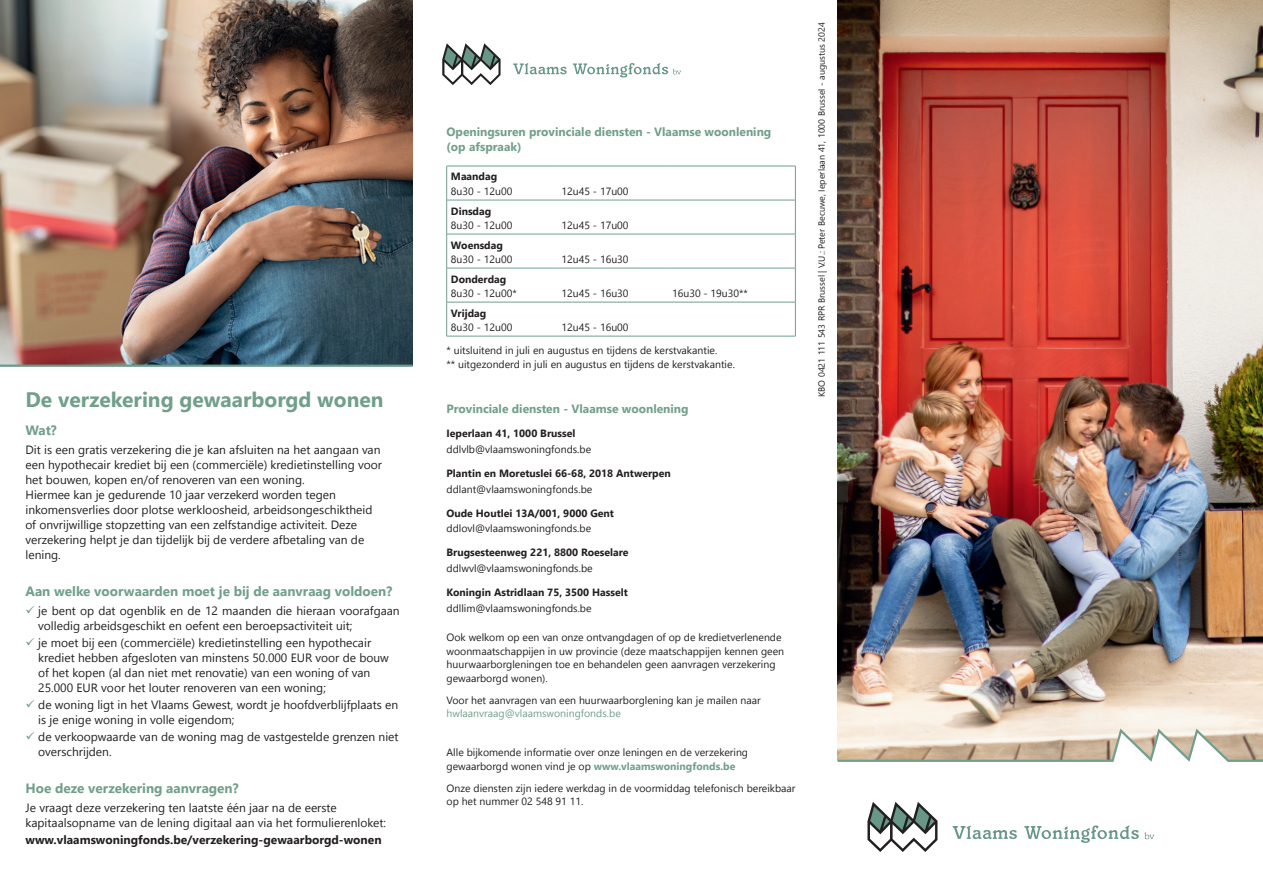
<style>
.page{position:relative;width:1263px;height:893px;background:#fff}
.page>*{position:absolute;margin:0;border:0;box-sizing:border-box;transform-origin:0 0}
.Titel1{font:700 21px "Nirmala UI";color:#719f8b}
.Titel2{font:700 13.5px "Nirmala UI";color:#719f8b}
.Tekst{font:12px/15px "Nirmala UI";color:#231f20}
.Tekst_bullet{font:12px/15px "Nirmala UI";color:#231f20}
.Tekst-2{font:700 12px/15px "Nirmala UI";color:#719f8b}
.Tekst-3{font:700 12px "Nirmala UI";color:#231f20}
.Tekst-4{font:10.5px/13.5px "Nirmala UI";color:#231f20}
.Tekst_vet{font:700 10.5px "Nirmala UI";color:#231f20}
.Tekst-5{font:700 10.5px "Nirmala UI";color:#231f20}
.t1{font:9px "Nirmala UI";color:#231f20}
.s1{color:#719f8b}
.s2{font-weight:700;color:#719f8b}
</style>
<div class="page">
<img style="left:838px;top:0;width:425px;height:726px">
<img style="left:0;top:0;width:412px;height:365px">
<svg style="left:837px;top:726px;width:426px;height:36px;background:#dacfbe"></svg>
<hr style="left:0;top:365px;width:412px;height:2px;background:#6a9a8a">
<hr style="left:446px;top:166px;width:111px;height:1px;background:#719f8b">
<hr style="left:557px;top:166px;width:111px;height:1px;background:#719f8b">
<hr style="left:668px;top:166px;width:127px;height:1px;background:#719f8b">
<hr style="left:446px;top:200px;width:111px;height:1px;background:#719f8b">
<hr style="left:557px;top:200px;width:111px;height:1px;background:#719f8b">
<hr style="left:668px;top:200px;width:127px;height:1px;background:#719f8b">
<hr style="left:446px;top:234px;width:111px;height:1px;background:#719f8b">
<hr style="left:557px;top:234px;width:111px;height:1px;background:#719f8b">
<hr style="left:668px;top:234px;width:127px;height:1px;background:#719f8b">
<hr style="left:446px;top:268px;width:111px;height:1px;background:#719f8b">
<hr style="left:557px;top:268px;width:111px;height:1px;background:#719f8b">
<hr style="left:668px;top:268px;width:127px;height:1px;background:#719f8b">
<hr style="left:446px;top:302px;width:111px;height:1px;background:#719f8b">
<hr style="left:557px;top:302px;width:111px;height:1px;background:#719f8b">
<hr style="left:668px;top:302px;width:127px;height:1px;background:#719f8b">
<svg style="left:446px;top:166px;width:1px;height:170px"></svg>
<svg style="left:795px;top:166px;width:1px;height:170px"></svg>
<hr style="left:446px;top:336px;width:111px;height:1px;background:#719f8b">
<hr style="left:557px;top:336px;width:111px;height:1px;background:#719f8b">
<hr style="left:668px;top:336px;width:127px;height:1px;background:#719f8b">
<svg style="left:513px;top:63px;width:54px;height:11px"></svg>
<svg style="left:573px;top:63px;width:108px;height:15px"></svg>
<svg style="left:442px;top:43px;width:58px;height:42px"></svg>
<svg style="left:952px;top:825px;width:65px;height:14px"></svg>
<svg style="left:1024px;top:825px;width:130px;height:18px"></svg>
<svg style="left:867px;top:802px;width:70px;height:50px"></svg>
<p class="Titel1" style="left:26px;top:382px;width:360px">De verzekering gewaarborgd wonen</p>
<p class="Titel2" style="left:26px;top:419px;width:33px">Wat?</p>
<p class="Tekst" style="left:26px;top:442px;width:358px">Dit is een gratis verzekering die je kan afsluiten na het aangaan van een hypothecair krediet bij een (commerciële) kredietinstelling voor het bouwen, kopen en/of renoveren van een woning.</p>
<p class="Tekst" style="left:26px;top:487px;width:349px">Hiermee kan je gedurende 10 jaar verzekerd worden tegen inkomensverlies door plotse werkloosheid, arbeidsongeschiktheid of onvrijwillige stopzetting van een zelfstandige activiteit. Deze verzekering helpt je dan tijdelijk bij de verdere afbetaling van de lening.</p>
<p class="Titel2" style="left:26px;top:580px;width:368px">Aan welke voorwaarden moet je bij de aanvraag voldoen?</p>
<p class="Tekst_bullet" style="left:38px;top:602px;width:363px;text-indent:-13px"><span class="s1">✓</span> je bent op dat ogenblik en de 12 maanden die hieraan voorafgaan volledig arbeidsgeschikt en oefent een beroepsactiviteit uit;</p>
<p class="Tekst_bullet" style="left:38px;top:634px;width:352px;text-indent:-13px"><span class="s1">✓</span> je moet bij een (commerciële) kredietinstelling een hypothecair krediet hebben afgesloten van minstens 50.000 EUR voor de bouw of het kopen (al dan niet met renovatie) van een woning of van 25.000 EUR voor het louter renoveren van een woning;</p>
<p class="Tekst_bullet" style="left:38px;top:697px;width:361px;text-indent:-13px"><span class="s1">✓</span> de woning ligt in het Vlaams Gewest, wordt je hoofdverblijfplaats en is je enige woning in volle eigendom;</p>
<p class="Tekst_bullet" style="left:38px;top:729px;width:362px;text-indent:-13px"><span class="s1">✓</span> de verkoopwaarde van de woning mag de vastgestelde grenzen niet overschrijden.</p>
<p class="Titel2" style="left:26px;top:777px;width:215px">Hoe deze verzekering aanvragen?</p>
<p class="Tekst" style="left:26px;top:799px;width:362px">Je vraagt deze verzekering ten laatste één jaar na de eerste kapitaalsopname van de lening digitaal aan via het formulierenloket:</p>
<p class="Tekst-3" style="left:26px;top:830px;width:358px">www.vlaamswoningfonds.be/verzekering-gewaarborgd-wonen</p>
<p class="Tekst-2" style="left:446px;top:124px;width:326px">Openingsuren provinciale diensten - Vlaamse woonlening (op afspraak)</p>
<p class="Tekst-5" style="left:451px;top:168px;width:48px">Maandag</p>
<p class="Tekst-4" style="left:451px;top:184px;width:63px">8u30 - 12u00</p>
<p class="Tekst-4" style="left:561px;top:184px;width:69px">12u45 - 17u00</p>
<p class="Tekst-5" style="left:451px;top:202px;width:42px">Dinsdag</p>
<p class="Tekst-4" style="left:451px;top:218px;width:63px">8u30 - 12u00</p>
<p class="Tekst-4" style="left:561px;top:218px;width:69px">12u45 - 17u00</p>
<p class="Tekst-5" style="left:451px;top:236px;width:54px">Woensdag</p>
<p class="Tekst-4" style="left:451px;top:252px;width:63px">8u30 - 12u00</p>
<p class="Tekst-4" style="left:561px;top:252px;width:69px">12u45 - 16u30</p>
<p class="Tekst-5" style="left:451px;top:270px;width:57px">Donderdag</p>
<p class="Tekst-4" style="left:451px;top:286px;width:67px">8u30 - 12u00*</p>
<p class="Tekst-4" style="left:561px;top:286px;width:69px">12u45 - 16u30</p>
<p class="Tekst-4" style="left:672px;top:286px;width:77px">16u30 - 19u30**</p>
<p class="Tekst-5" style="left:451px;top:304px;width:37px">Vrijdag</p>
<p class="Tekst-4" style="left:451px;top:320px;width:63px">8u30 - 12u00</p>
<p class="Tekst-4" style="left:561px;top:320px;width:69px">12u45 - 16u00</p>
<p class="Tekst-4" style="left:446px;top:343px;width:272px">* uitsluitend in juli en augustus en tijdens de kerstvakantie.</p>
<p class="Tekst-4" style="left:446px;top:357px;width:290px">** uitgezonderd in juli en augustus en tijdens de kerstvakantie.</p>
<p class="Tekst-2" style="left:446px;top:400px;width:244px">Provinciale diensten - Vlaamse woonlening</p>
<p class="Tekst_vet" style="left:446px;top:425px;width:130px">Ieperlaan 41, 1000 Brussel</p>
<p class="Tekst-4" style="left:446px;top:442px;width:146px">ddlvlb@vlaamswoningfonds.be</p>
<p class="Tekst_vet" style="left:446px;top:464px;width:226px">Plantin en Moretuslei 66-68, 2018 Antwerpen</p>
<p class="Tekst-4" style="left:446px;top:481px;width:147px">ddlant@vlaamswoningfonds.be</p>
<p class="Tekst_vet" style="left:446px;top:504px;width:169px">Oude Houtlei 13A/001, 9000 Gent</p>
<p class="Tekst-4" style="left:446px;top:521px;width:146px">ddlovl@vlaamswoningfonds.be</p>
<p class="Tekst_vet" style="left:446px;top:544px;width:184px">Brugsesteenweg 221, 8800 Roeselare</p>
<p class="Tekst-4" style="left:446px;top:561px;width:148px">ddlwvl@vlaamswoningfonds.be</p>
<p class="Tekst_vet" style="left:446px;top:584px;width:183px">Koningin Astridlaan 75, 3500 Hasselt</p>
<p class="Tekst-4" style="left:446px;top:601px;width:147px">ddllim@vlaamswoningfonds.be</p>
<p class="Tekst-4" style="left:446px;top:630px;width:339px">Ook welkom op een van onze ontvangdagen of op de kredietverlenende woonmaatschappijen in uw provincie (deze maatschappijen kennen geen huurwaarborgleningen toe en behandelen geen aanvragen verzekering gewaarborgd wonen).</p>
<p class="Tekst-4" style="left:446px;top:693px;width:316px">Voor het aanvragen van een huurwaarborglening kan je mailen naar <span class="s1">hwlaanvraag@vlaamswoningfonds.be</span></p>
<p class="Tekst-4" style="left:446px;top:745px;width:303px">Alle bijkomende informatie over onze leningen en de verzekering gewaarborgd wonen vind je op <span class="s2">www.vlaamswoningfonds.be</span></p>
<p class="Tekst-4" style="left:446px;top:781px;width:350px">Onze diensten zijn iedere werkdag in de voormiddag telefonisch bereikbaar op het nummer 02 548 91 11.</p>
<p class="t1" style="left:814px;top:397px;width:376px;rotate:-90deg">KBO 0421 111 543 RPR Brussel | V.U.: Peter Becuwe, Ieperlaan 41, 1000 Brussel - augustus 2024</p>
</div>
